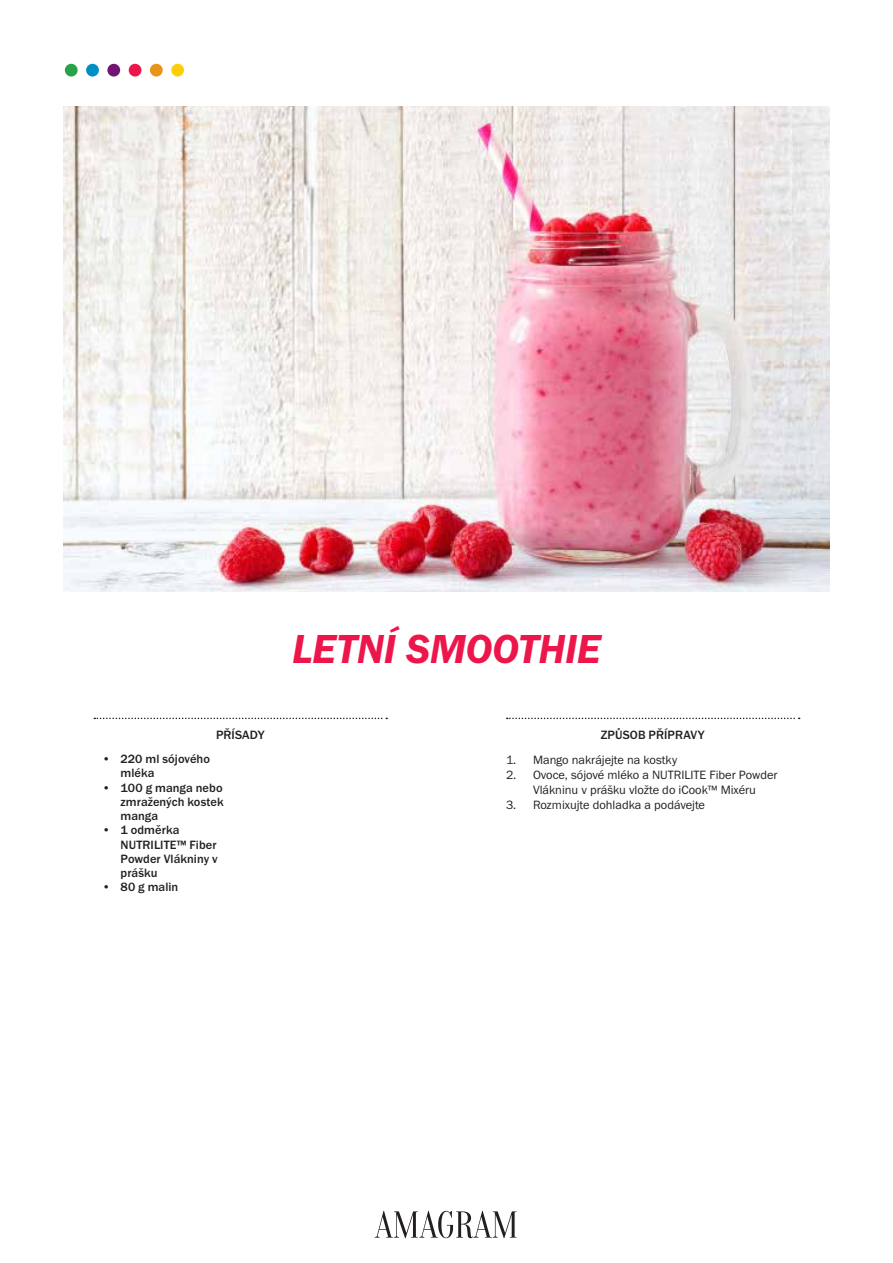
<style>
.page{position:relative;width:893px;height:1263px;background:#fff}
.page>*{position:absolute;margin:0;border:0;box-sizing:border-box;transform-origin:0 0}
.t1{font:42px "Franklin Gothic URW Dem Ita";letter-spacing:-.01em;color:#ed164b}
.t2{font:12.45px/15px "Franklin Gothic URW Boo";color:#231f20;text-align:center}
.t3{font:500 12.45px/14.2px "Franklin Gothic URW";letter-spacing:.005em;color:#231f20}
.s1{font-family:"Franklin Gothic URW Boo";font-weight:400}
</style>
<div class="page">
<img style="left:64px;top:106px;width:765px;height:485px">
<svg style="left:507px;top:718px;width:293px;height:1px"></svg>
<svg style="left:94px;top:718px;width:293px;height:1px"></svg>
<div style="left:171px;top:64px;width:13px;height:13px;background:#fece08;border-radius:50%"></div>
<div style="left:150px;top:64px;width:13px;height:13px;background:#e89418;border-radius:50%"></div>
<div style="left:129px;top:64px;width:12px;height:13px;background:#ed164b;border-radius:50%"></div>
<div style="left:107px;top:64px;width:13px;height:13px;background:#731372;border-radius:50%"></div>
<div style="left:86px;top:64px;width:13px;height:13px;background:#008fc5;border-radius:50%"></div>
<div style="left:65px;top:64px;width:13px;height:13px;background:#29a347;border-radius:50%"></div>
<svg style="left:375px;top:1211px;width:142px;height:27px"></svg>
<p class="t3" style="left:216px;top:728px;width:50px">PŘÍSADY</p>
<p class="t3" style="left:121px;top:752px;width:91px;text-indent:-19px"><span class="s1">•</span> 220 ml sójového mléka</p>
<p class="t3" style="left:121px;top:780px;width:105px;text-align:justify;text-indent:-19px"><span class="s1">•</span> 100 g manga nebo zmražených kostek manga</p>
<p class="t3" style="left:121px;top:823px;width:99px;text-indent:-19px"><span class="s1">•</span> 1 odměrka<br>NUTRILITE™ Fiber<br>Powder Vlákniny v prášku</p>
<p class="t3" style="left:102px;top:880px;width:78px"><span class="s1">•</span> 80 g malin</p>
<h1 class="t1" style="left:292px;top:622px;width:310px">LETNÍ SMOOTHIE</h1>
<p class="t3" style="left:601px;top:728px;width:105px">ZPŮSOB PŘÍPRAVY</p>
<p class="t2" style="left:506px;top:752px;width:173px">1. Mango nakrájejte na kostky</p>
<p class="t2" style="left:506px;top:767px;width:273px">2. Ovoce, sójové mléko a NUTRILITE Fiber Powder<br>Vlákninu v prášku vložte do iCook™ Mixéru</p>
<p class="t2" style="left:506px;top:797px;width:201px">3. Rozmixujte dohladka a podávejte</p>
</div>
